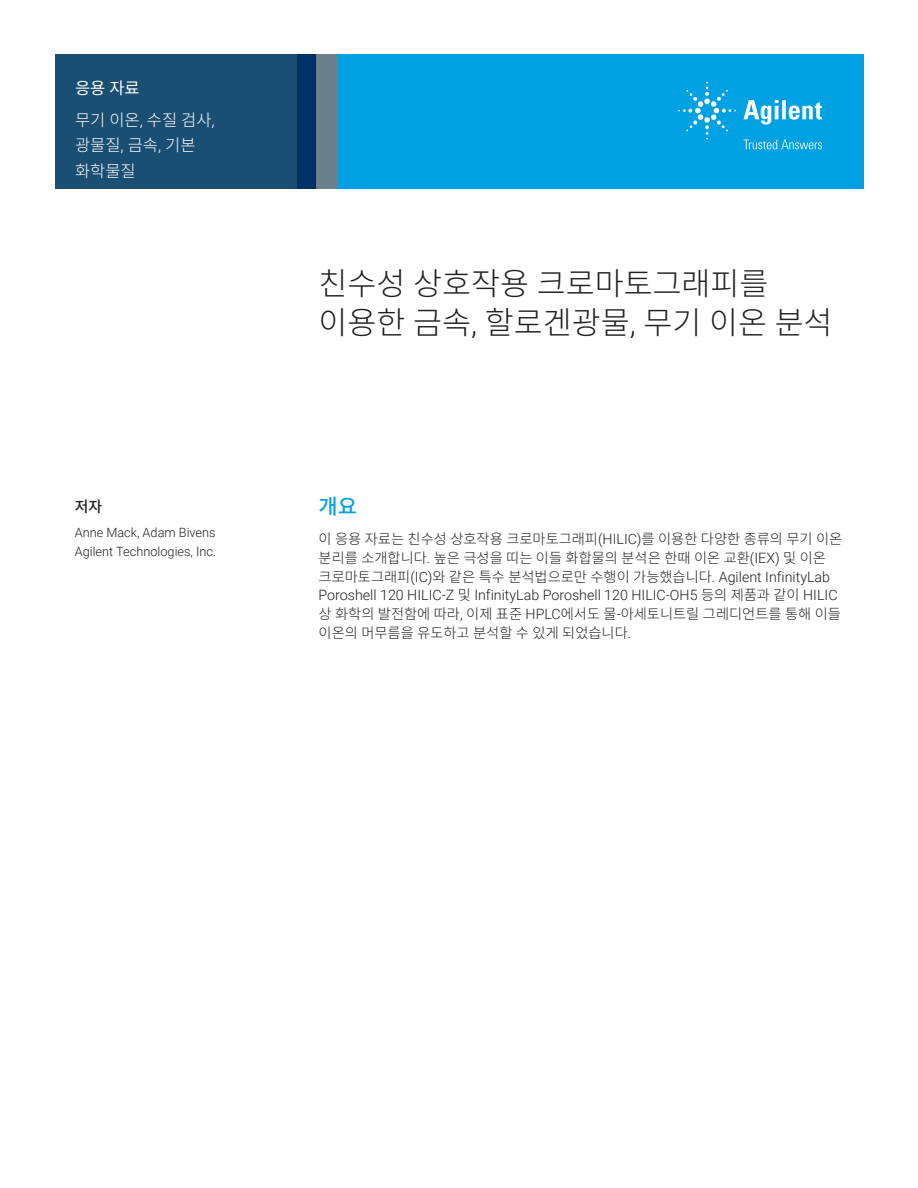
<style>
.page{position:relative;width:918px;height:1188px;background:#fff}
.page>*{position:absolute;margin:0;border:0;box-sizing:border-box;transform-origin:0 0}
.t1{font:300 31.5px/39px "Noto Sans CJ Kkr";color:#231f20}
.t2{font:500 21px "Noto Sans CJ Kkr";color:#00a1e3}
.t3{font:300 16.5px/32.2px "Noto Sans CJ Kkr";color:#fff}
.t4{font:500 15px "Noto Sans CJ Kkr";color:#231f20}
.t5{font:300 14.25px/18.8px "Noto Sans CJ Kkr";color:#231f20}
.t6{font:300 14.25px "Roboto";color:#231f20}
.t7{font:300 12.75px/18.8px "Roboto";color:#231f20}
.s1{font-weight:400}
.s2{font-family:"Roboto"}
.s3{font-family:"Noto Sans CJ Kkr"}
</style>
<div class="page">
<div style="left:297px;top:54px;width:567px;height:135px;background:#00a1e3"></div>
<svg style="left:55px;top:54px;width:261px;height:135px;background:#184b71"></svg>
<div style="left:316px;top:54px;width:22px;height:135px;background:#6b808c"></div>
<svg style="left:743px;top:100px;width:79px;height:25px"></svg>
<svg style="left:678px;top:82px;width:58px;height:58px"></svg>
<svg style="left:744px;top:140px;width:78px;height:9px"></svg>
<p class="t3" style="left:75px;top:72px;width:141px"><span class="s1">응용 자료<br></span>무기 이온<span class="s2">,</span> 수질 검사<span class="s2">,</span></p>
<p class="t3" style="left:75px;top:133px;width:122px;line-height:25.5px">광물질<span class="s2">,</span> 금속<span class="s2">,</span> 기본 화학물질</p>
<p class="t4" style="left:75px;top:498px;width:29px">저자</p>
<p class="t7" style="left:75px;top:523px;width:143px">Anne Mack, Adam Bivens<br>Agilent Technologies, Inc.</p>
<h1 class="t1" style="left:319px;top:264px;width:516px">친수성 상호작용 크로마토그래피를 이용한 금속<span class="s2">,</span> 할로겐광물<span class="s2">,</span> 무기 이온 분석</h1>
<h2 class="t2" style="left:319px;top:494px;width:40px">개요</h2>
<p class="t5" style="left:319px;top:530px;width:525px">이 응용 자료는 친수성 상호작용 크로마토그래피<span class="s2">(HILIC)</span>를 이용한 다양한 종류의 무기 이온 분리를 소개합니다<span class="s2">.</span> 높은 극성을 띠는 이들 화합물의 분석은 한때 이온 교환<span class="s2">(IEX)</span> 및 이온 크로마토그래피<span class="s2">(IC)</span>와 같은 특수 분석법으로만 수행이 가능했습니다<span class="s2">. Agilent InfinityLab</span></p>
<p class="t6" style="left:319px;top:585px;width:521px">Poroshell 120 HILIC-Z <span class="s3">및</span> InfinityLab Poroshell 120 HILIC-OH5 <span class="s3">등의 제품과 같이</span> HILIC</p>
<p class="t5" style="left:319px;top:605px;width:524px">상 화학의 발전함에 따라<span class="s2">,</span> 이제 표준 <span class="s2">HPLC</span>에서도 물<span class="s2">-</span>아세토니트릴 그레디언트를 통해 이들 이온의 머무름을 유도하고 분석할 수 있게 되었습니다<span class="s2">.</span></p>
</div>
